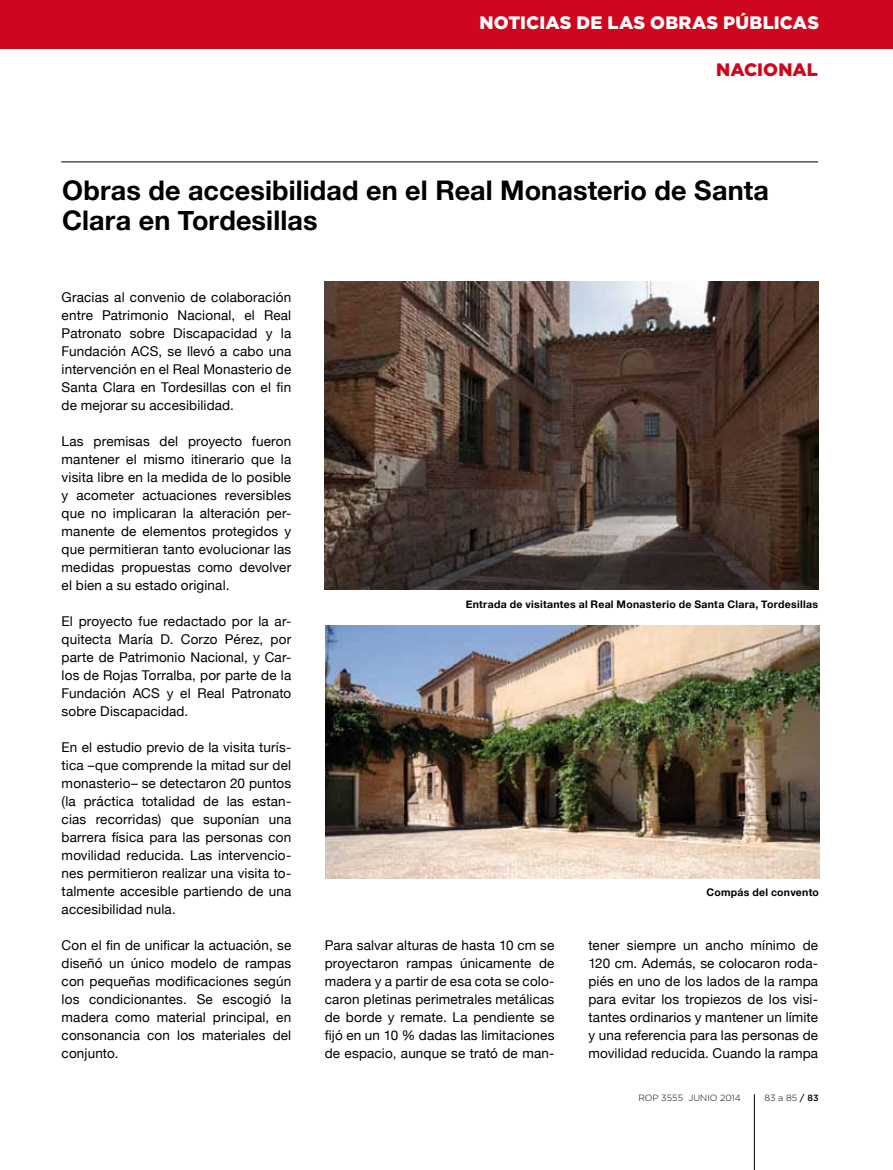
<style>
.page{position:relative;width:893px;height:1170px;background:#fff}
.page>*{position:absolute;margin:0;border:0;box-sizing:border-box;transform-origin:0 0}
.t1{font:700 27px/30px "Helvetica Neue";letter-spacing:.005em;color:#000}
.t2{font:900 18px "Gotham";letter-spacing:.01em;color:#fff}
.t3{font:900 18px "Gotham";letter-spacing:.005em;color:#cd071e}
.t4{font:13.5px/18px "Helvetica Neue";letter-spacing:.01em;color:#000;text-align:justify}
.t5{font:700 10.5px "Helvetica Neue";letter-spacing:.025em;color:#000}
.t6{font:300 9px "Gotham";color:#000}
.s1{font-weight:500}
</style>
<div class="page">
<hr style="left:754px;top:1094px;width:1px;height:75px;background:#000">
<hr style="left:61px;top:162px;width:757px;height:1px;background:#000">
<img style="left:325px;top:281px;width:493px;height:309px">
<img style="left:326px;top:626px;width:493px;height:252px">
<div style="left:0;top:0;width:893px;height:48px;background:#cd071e"></div>
<h2 class="t2" style="left:479px;top:10px;width:341px">NOTICIAS DE LAS OBRAS PÚBLICAS</h2>
<h2 class="t3" style="left:716px;top:57px;width:103px">NACIONAL</h2>
<h1 class="t1" style="left:62px;top:175px;width:708px">Obras de accesibilidad en el Real Monasterio de Santa<br>Clara en Tordesillas</h1>
<p class="t4" style="left:62px;top:288px;width:231px">Gracias al convenio de colaboración entre Patrimonio Nacional, el Real Patronato sobre Discapacidad y la Fundación ACS, se llevó a cabo una intervención en el Real Monasterio de Santa Clara en Tordesillas con el fin de mejorar su accesibilidad.</p>
<p class="t4" style="left:62px;top:432px;width:231px">Las premisas del proyecto fueron mantener el mismo itinerario que la visita libre en la medida de lo posible y acometer actuaciones reversibles que no implicaran la alteración per&shy;manente de elementos protegidos y que permitieran tanto evolucionar las medidas propuestas como devolver el bien a su estado original.</p>
<p class="t4" style="left:62px;top:612px;width:231px">El proyecto fue redactado por la ar&shy;quitecta María D. Corzo Pérez, por parte de Patrimonio Nacional, y Car&shy;los de Rojas Torralba, por parte de la Fundación ACS y el Real Patronato sobre Discapacidad.</p>
<p class="t4" style="left:62px;top:737px;width:231px">En el estudio previo de la visita turís&shy;tica –que comprende la mitad sur del monasterio– se detectaron 20 puntos (la práctica totalidad de las estan&shy;cias recorridas) que suponían una barrera física para las personas con movilidad reducida. Las intervencio&shy;nes permitieron realizar una visita to&shy;talmente accesible partiendo de una accesibilidad nula.</p>
<p class="t4" style="left:62px;top:935px;width:231px">Con el fin de unificar la actuación, se diseñó un único modelo de rampas con pequeñas modificaciones según los condicionantes. Se escogió la madera como material principal, en consonancia con los materiales del conjunto.</p>
<p class="t5" style="left:466px;top:597px;width:354px">Entrada de visitantes al Real Monasterio de Santa Clara, Tordesillas</p>
<p class="t5" style="left:706px;top:885px;width:114px">Compás del convento</p>
<p class="t4" style="left:325px;top:936px;width:231px">Para salvar alturas de hasta 10 cm se proyectaron rampas únicamente de madera y a partir de esa cota se colo&shy;caron pletinas perimetrales metálicas de borde y remate. La pendiente se fijó en un 10 % dadas las limitaciones de espacio, aunque se trató de man-</p>
<p class="t4" style="left:588px;top:936px;width:231px">tener siempre un ancho mínimo de 120 cm. Además, se colocaron roda&shy;piés en uno de los lados de la rampa para evitar los tropiezos de los visi&shy;tantes ordinarios y mantener un límite y una referencia para las personas de movilidad reducida. Cuando la rampa</p>
<p class="t6" style="left:638px;top:1092px;width:104px">ROP 3555 JUNIO 2014</p>
<p class="t6" style="left:764px;top:1092px;width:56px">83 a 85 <span class="s1">/ 83</span></p>
</div>
